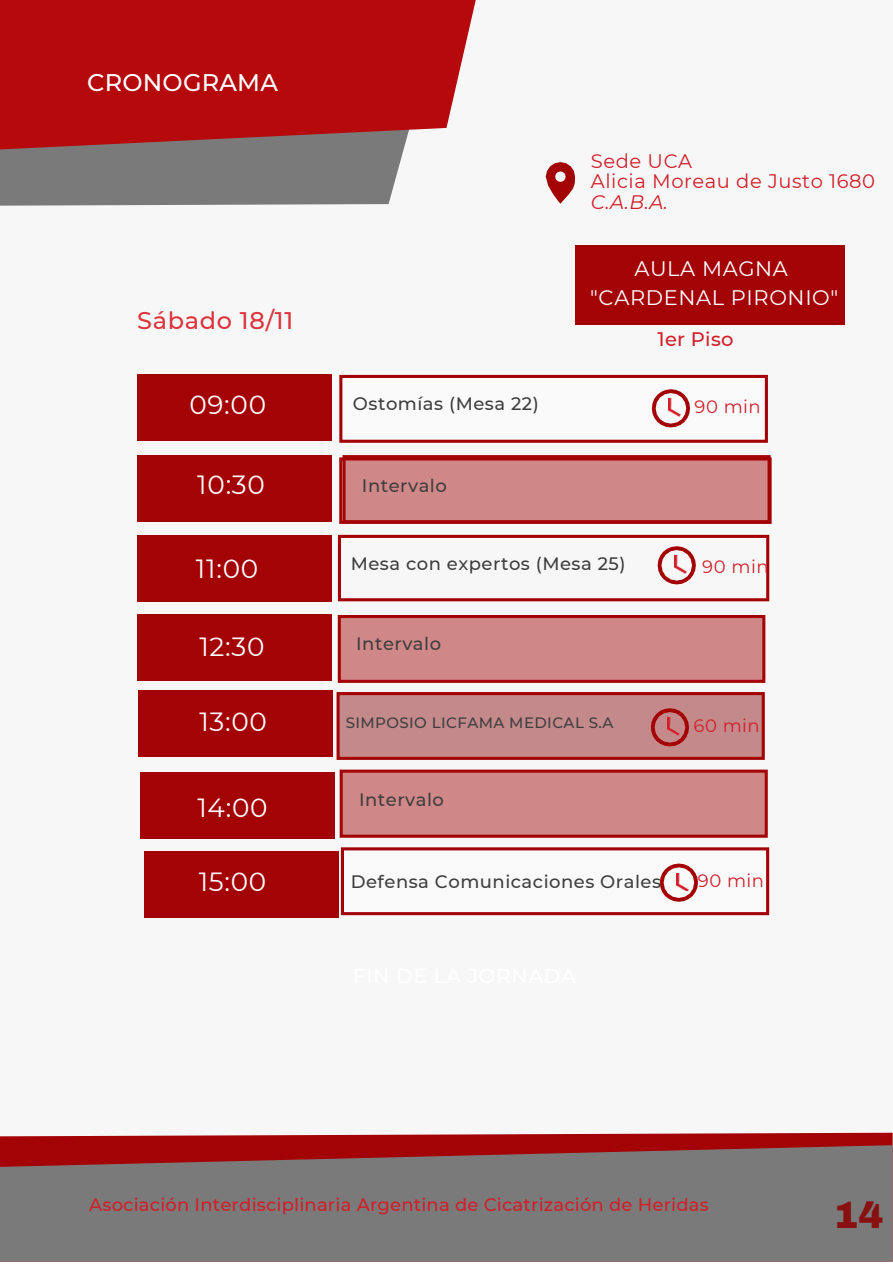
<style>
.page{position:relative;width:893px;height:1264px;background:#fff}
.page>*{position:absolute;margin:0;border:0;box-sizing:border-box;transform-origin:0 0}
.t1{font:900 37.5px "Archivo";color:#891010}
.t2{font:26.25px "Montserrat";letter-spacing:.03em;color:#fff}
.t3{font:500 24px "Montserrat";letter-spacing:.03em;color:#dc353e}
.t4{font:500 24px "Montserrat";letter-spacing:.01em;color:#fefefe}
.t5{font:21px "Montserrat";letter-spacing:.03em;color:#fff}
.t6{font:19.5px "Montserrat";letter-spacing:.03em;color:#d21f2a}
.t7{font:italic 19.5px "Montserrat";color:#d21f2a}
.t8{font:500 19.5px "Montserrat";letter-spacing:.01em;color:#d21f2a}
.t9{font:500 18px "Montserrat";letter-spacing:.03em;color:#3f3f3f}
.t10{font:500 18px "Montserrat";letter-spacing:.01em;color:#d21f2a}
.t11{font:18px "Montserrat";letter-spacing:.03em;color:#d21f2a}
.t12{font:500 15px "Montserrat";letter-spacing:.03em;color:#3f3f3f}
</style>
<div class="page">
<div style="left:0;top:0;width:892px;height:1261px;background:#f7f7f7"></div>
<div style="left:0;top:149px;width:404px;height:57px;background:#7a7a7a"></div>
<svg style="left:0;top:0;width:476px;height:149px;fill:#b6090c"></svg>
<svg style="left:0;top:1132px;width:892px;height:13px;fill:#a40306"></svg>
<svg style="left:0;top:1145px;width:892px;height:116px;fill:#7a7a7a"></svg>
<svg style="left:137px;top:374px;width:635px;height:544px"></svg>
<div style="left:575px;top:245px;width:269px;height:80px;background:#a40306"></div>
<svg style="left:545px;top:162px;width:30px;height:42px"></svg>
<div style="left:341px;top:771px;width:425px;height:65px;background:#d08788"></div>
<div style="left:339px;top:769px;width:428px;height:68px;border:3px solid #a40306"></div>
<div style="left:137px;top:374px;width:194px;height:66px;background:#a40306"></div>
<div style="left:140px;top:772px;width:195px;height:66px;background:#a40306"></div>
<div style="left:144px;top:851px;width:194px;height:66px;background:#a40306"></div>
<div style="left:338px;top:693px;width:425px;height:65px;background:#c4898a"></div>
<div style="left:336px;top:692px;width:428px;height:68px;border:3px solid #a40306"></div>
<div style="left:338px;top:535px;width:431px;height:66px;border:3px solid #a40306"></div>
<div style="left:339px;top:616px;width:424px;height:65px;background:#d08788"></div>
<div style="left:338px;top:615px;width:427px;height:68px;border:3px solid #a40306"></div>
<div style="left:344px;top:456px;width:425px;height:65px;background:#d08788"></div>
<div style="left:342px;top:455px;width:428px;height:68px;border:3px solid #a40306"></div>
<div style="left:339px;top:457px;width:432px;height:67px;border:3px solid #a40306"></div>
<div style="left:341px;top:376px;width:425px;height:65px;background:#fff"></div>
<div style="left:339px;top:375px;width:428px;height:68px;border:3px solid #a40306"></div>
<div style="left:137px;top:535px;width:194px;height:66px;background:#a40306"></div>
<div style="left:137px;top:614px;width:194px;height:67px;background:#a40306"></div>
<div style="left:137px;top:456px;width:194px;height:66px;background:#a40306"></div>
<svg style="left:336px;top:389px;width:432px;height:84px"></svg>
<img style="left:669px;top:399px;width:11px;height:17px">
<svg style="left:657px;top:546px;width:38px;height:38px"></svg>
<img style="left:674px;top:556px;width:12px;height:17px">
<div style="left:342px;top:848px;width:425px;height:65px;background:#fdfdfd"></div>
<div style="left:341px;top:847px;width:428px;height:68px;border:3px solid #a40306"></div>
<svg style="left:659px;top:863px;width:39px;height:38px"></svg>
<img style="left:677px;top:873px;width:11px;height:17px">
<div style="left:138px;top:690px;width:195px;height:66px;background:#a40306"></div>
<svg style="left:650px;top:708px;width:39px;height:38px"></svg>
<img style="left:668px;top:717px;width:11px;height:18px">
<p class="t4" style="left:87px;top:68px;width:192px">CRONOGRAMA</p>
<p class="t3" style="left:137px;top:306px;width:158px">Sábado 18/11</p>
<p class="t2" style="left:189px;top:388px;width:78px">09:00</p>
<p class="t9" style="left:353px;top:392px;width:187px">Ostomías (Mesa 22)</p>
<p class="t2" style="left:197px;top:469px;width:69px">10:30</p>
<p class="t9" style="left:362px;top:474px;width:86px">Intervalo</p>
<p class="t6" style="left:591px;top:149px;width:103px">Sede UCA</p>
<p class="t6" style="left:591px;top:170px;width:285px">Alicia Moreau de Justo 1680</p>
<p class="t7" style="left:591px;top:190px;width:79px">C.A.B.A.</p>
<p class="t5" style="left:634px;top:255px;width:155px">AULA MAGNA</p>
<p class="t5" style="left:590px;top:285px;width:250px">"CARDENAL PIRONIO"</p>
<p class="t8" style="left:657px;top:327px;width:77px">1er Piso</p>
<p class="t11" style="left:694px;top:395px;width:68px">90 min</p>
<p class="t9" style="left:351px;top:553px;width:276px">Mesa con expertos (Mesa 25)</p>
<p class="t2" style="left:196px;top:552px;width:64px">11:00</p>
<p class="t11" style="left:702px;top:555px;width:68px">90 min</p>
<p class="t2" style="left:199px;top:630px;width:67px">12:30</p>
<p class="t9" style="left:356px;top:632px;width:86px">Intervalo</p>
<p class="t2" style="left:199px;top:706px;width:69px">13:00</p>
<p class="t11" style="left:693px;top:714px;width:68px">60 min</p>
<p class="t12" style="left:345px;top:713px;width:269px">SIMPOSIO LICFAMA MEDICAL S.A</p>
<p class="t2" style="left:197px;top:792px;width:72px">14:00</p>
<p class="t9" style="left:359px;top:789px;width:86px">Intervalo</p>
<p class="t2" style="left:199px;top:865px;width:69px">15:00</p>
<p class="t11" style="left:698px;top:869px;width:68px">90 min</p>
<p class="t9" style="left:351px;top:870px;width:312px">Defensa Comunicaciones Orales</p>
<p class="t10" style="left:89px;top:1193px;width:621px">Asociación Interdisciplinaria Argentina de Cicatrización de Heridas</p>
<p class="t1" style="left:833px;top:1194px;width:51px">14</p>
</div>
